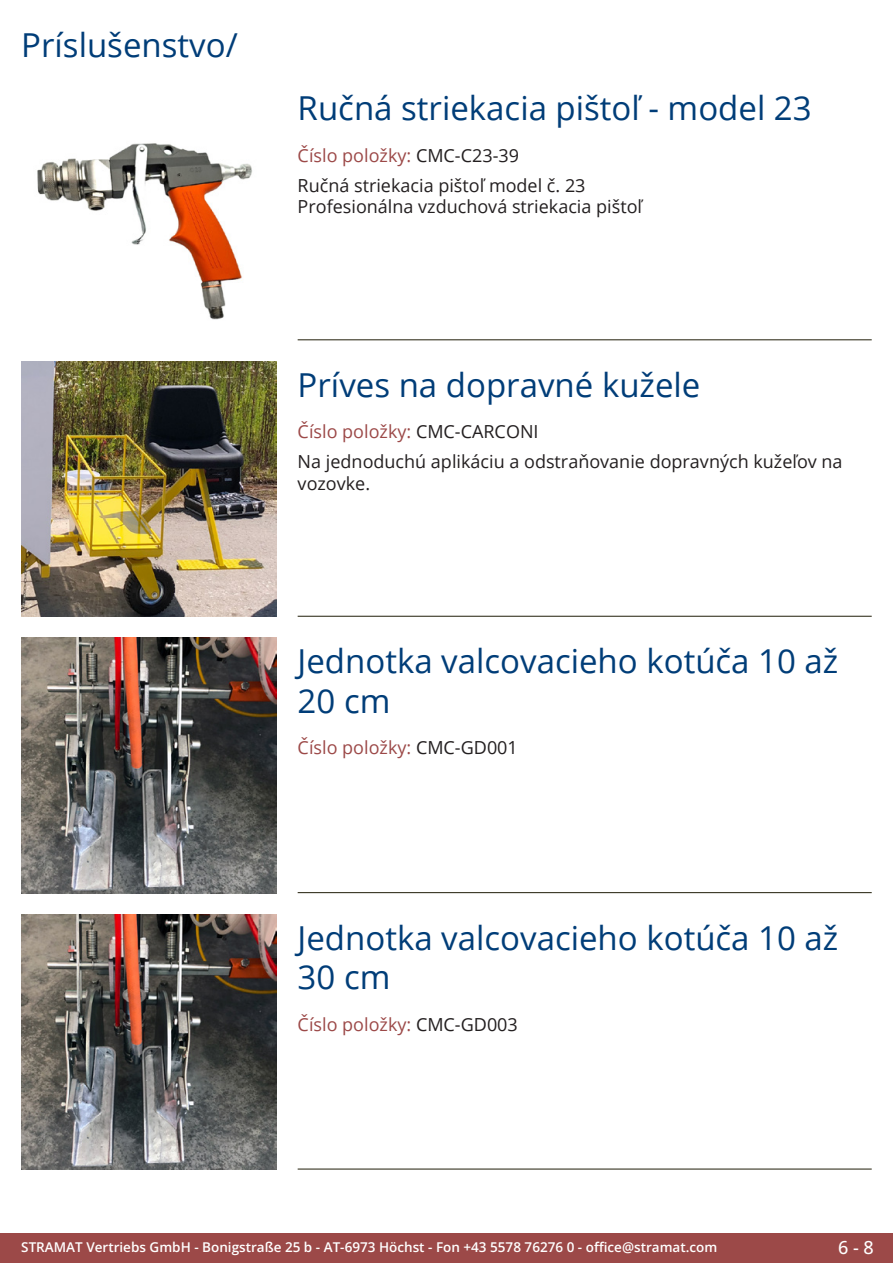
<style>
.page{position:relative;width:893px;height:1263px;background:#fff}
.page>*{position:absolute;margin:0;border:0;box-sizing:border-box;transform-origin:0 0}
.Produkttitel{font:33px/39.6px "Open Sans";color:#003d78}
.RastTitel{font:33px "Open Sans";color:#003d78}
.Beschreibung_Text{font:18px/21.6px "Open Sans";color:#231f20}
.TechDaten_Überschrif{font:18px "Open Sans";color:#9c4948}
.t1{font:500 18px "Open Sans";color:#fff}
.t2{font:600 13.5px "Open Sans";color:#fff}
.s1{color:#231f20}
</style>
<div class="page">
<div style="left:0;top:1233px;width:893px;height:30px;background:#9c4948"></div>
<hr style="left:298px;top:340px;width:574px;height:1px;background:#201d08">
<hr style="left:298px;top:616px;width:574px;height:1px;background:#201d08">
<hr style="left:298px;top:892px;width:574px;height:1px;background:#201d08">
<hr style="left:298px;top:1169px;width:574px;height:1px;background:#201d08">
<img style="left:37px;top:143px;width:215px;height:177px">
<img style="left:21px;top:361px;width:255px;height:256px">
<img style="left:21px;top:638px;width:255px;height:255px">
<img style="left:21px;top:914px;width:255px;height:255px">
<p class="RastTitel" style="left:21px;top:22px;width:218px">Príslušenstvo/</p>
<p class="Produkttitel" style="left:298px;top:88px;width:516px">Ručná striekacia pištoľ - model 23</p>
<p class="TechDaten_Überschrif" style="left:298px;top:143px;width:223px">Číslo položky: <span class="s1">CMC-C23-39</span></p>
<p class="Beschreibung_Text" style="left:298px;top:174px;width:346px">Ručná striekacia pištoľ model č. 23<br>Profesionálna vzduchová striekacia pištoľ</p>
<p class="Produkttitel" style="left:298px;top:364px;width:404px">Príves na dopravné kužele</p>
<p class="TechDaten_Überschrif" style="left:298px;top:420px;width:242px">Číslo položky: <span class="s1">CMC-CARCONI</span></p>
<p class="Beschreibung_Text" style="left:298px;top:450px;width:546px">Na jednoduchú aplikáciu a odstraňovanie dopravných kužeľov na vozovke.</p>
<p class="Produkttitel" style="left:298px;top:640px;width:542px">Jednotka valcovacieho kotúča 10 až<br>20 cm</p>
<p class="TechDaten_Überschrif" style="left:298px;top:735px;width:222px">Číslo položky: <span class="s1">CMC-GD001</span></p>
<p class="Produkttitel" style="left:298px;top:917px;width:542px">Jednotka valcovacieho kotúča 10 až<br>30 cm</p>
<p class="TechDaten_Überschrif" style="left:298px;top:1012px;width:222px">Číslo položky: <span class="s1">CMC-GD003</span></p>
<p class="t2" style="left:21px;top:1238px;width:698px">STRAMAT Vertriebs GmbH - Bonigstraße 25 b - AT-6973 Höchst - Fon +43 5578 76276 0 - office@stramat.com</p>
<p class="t1" style="left:838px;top:1234px;width:37px">6 - 8</p>
</div>
